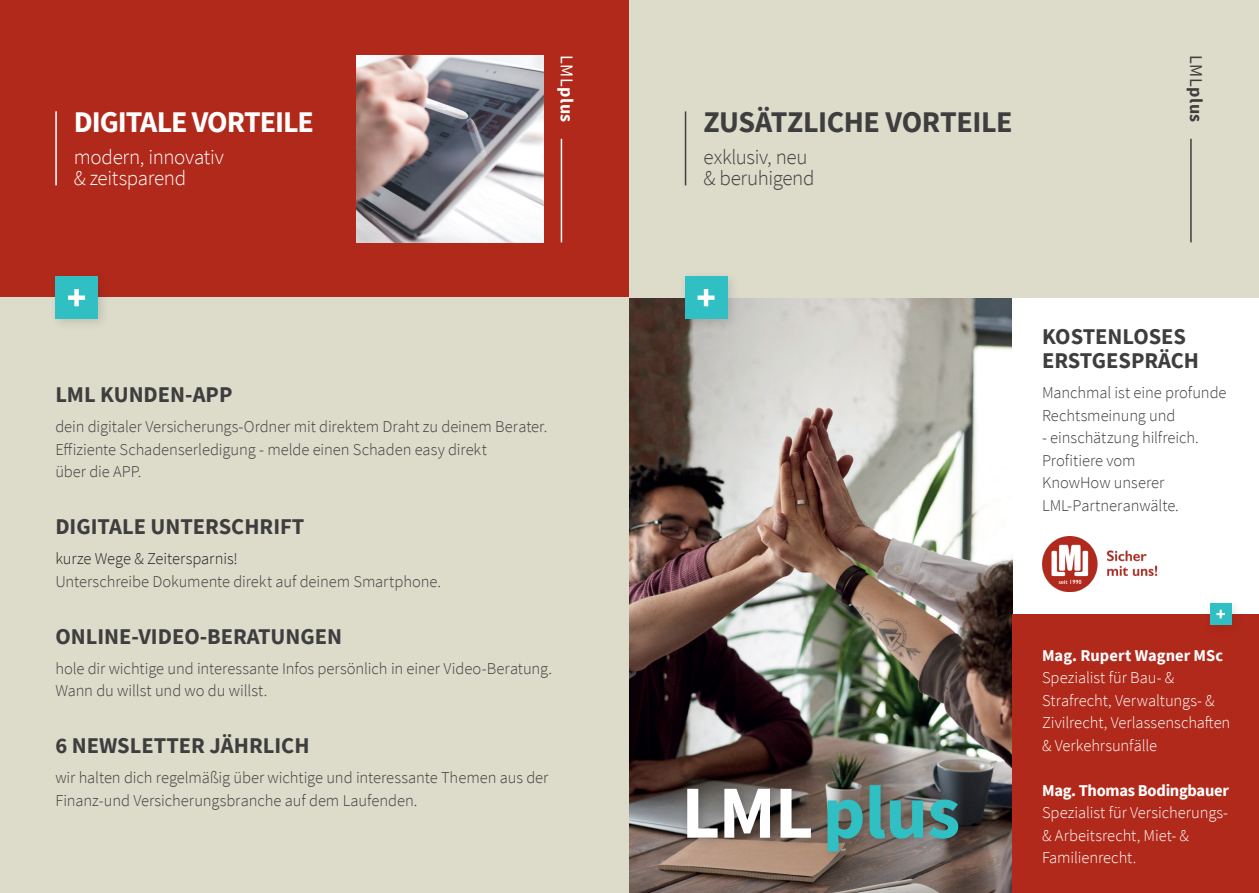
<style>
.page{position:relative;width:1259px;height:893px;background:#fff}
.page>*{position:absolute;margin:0;border:0;box-sizing:border-box;transform-origin:0 0}
.t1{font:700 75px "Source Sans Pro";letter-spacing:-.015em;color:#30bfc2}
.t2{font:700 30px "Source Sans Pro";letter-spacing:-.015em;color:#3e3e3f}
.t3{font:700 30px "Source Sans Pro";letter-spacing:-.035em;color:#fff}
.t4{font:700 22.5px/24px "Source Sans Pro";color:#3e3e3f}
.t5{font:300 21px/21px "Source Sans Pro";letter-spacing:-.015em;color:#fff}
.t6{font:300 21px/21px "Source Sans Pro";letter-spacing:-.015em;color:#3e3e3f}
.t7{font:700 18px "Source Sans Pro";color:#fff}
.t8{font:700 18px "Source Sans Pro";color:#3e3e3f}
.t9{font:300 16.5px/22.5px "Source Sans Pro";letter-spacing:-.005em;color:#3e3e3f}
.t10{font:300 16.5px/22.5px "Source Sans Pro";letter-spacing:-.005em;color:#fff}
.t11{font:700 16.5px "Source Sans Pro";letter-spacing:-.015em;color:#fff}
.t12{font:300 16.5px "Source Sans Pro";letter-spacing:-.005em;color:#231f20}
.s1{font-weight:400}
.s2{color:#fff}
</style>
<div class="page">
<div style="left:0;top:0;width:629px;height:298px;background:#b1291a"></div>
<div style="left:0;top:298px;width:629px;height:595px;background:#dddbca"></div>
<img style="left:356px;top:55px;width:188px;height:187px">
<hr style="left:55px;top:111px;width:2px;height:74px;background:#fff">
<div style="left:49px;top:270px;width:61px;height:61px;background:#231f20;opacity:.15"></div>
<div style="left:55px;top:276px;width:43px;height:43px;background:#30bfc2"></div>
<svg style="left:68px;top:289px;width:17px;height:17px"></svg>
<hr style="left:561px;top:139px;width:1px;height:103px;background:#fff">
<img style="left:629px;top:298px;width:383px;height:595px">
<div style="left:1012px;top:614px;width:247px;height:279px;background:#b1291a"></div>
<div style="left:629px;top:0;width:630px;height:298px;background:#dddbca"></div>
<hr style="left:685px;top:111px;width:1px;height:74px;background:#3e3e3f">
<div style="left:678px;top:270px;width:61px;height:61px;background:#231f20;opacity:.15"></div>
<div style="left:685px;top:276px;width:42px;height:43px;background:#30bfc2"></div>
<svg style="left:697px;top:289px;width:17px;height:17px"></svg>
<hr style="left:1190px;top:139px;width:1px;height:103px;background:#3e3e3f">
<div style="left:681px;top:779px;width:289px;height:85px;background:#231f20;opacity:.25"></div>
<img style="left:1042px;top:537px;width:115px;height:55px">
<div style="left:1203px;top:597px;width:40px;height:40px;background:#231f20;opacity:.15"></div>
<div style="left:1210px;top:603px;width:21px;height:22px;background:#30bfc2"></div>
<svg style="left:1216px;top:610px;width:9px;height:8px"></svg>
<h2 class="t3" style="left:74px;top:102px;width:242px">DIGITALE VORTEILE</h2>
<p class="t5" style="left:74px;top:147px;width:152px">modern, innovativ &amp; zeitsparend</p>
<p class="t7" style="left:579px;top:55px;width:69px;rotate:90deg"><span class="s1">LML</span>plus</p>
<h3 class="t4" style="left:55px;top:382px;width:179px">LML KUNDEN-APP</h3>
<p class="t9" style="left:55px;top:415px;width:493px">dein digitaler Versicherungs-Ordner mit direktem Draht zu deinem Berater.<br>Effiziente Schadenserledigung - melde einen Schaden easy direkt<br>über die APP.</p>
<h3 class="t4" style="left:55px;top:514px;width:251px">DIGITALE UNTERSCHRIFT</h3>
<p class="t12" style="left:55px;top:548px;width:184px">kurze Wege &amp; Zeitersparnis!</p>
<p class="t9" style="left:55px;top:570px;width:387px">Unterschreibe Dokumente direkt auf deinem Smartphone.</p>
<h3 class="t4" style="left:55px;top:624px;width:288px">ONLINE-VIDEO-BERATUNGEN</h3>
<p class="t9" style="left:55px;top:657px;width:498px">hole dir wichtige und interessante Infos persönlich in einer Video-Beratung.<br>Wann du willst und wo du willst.</p>
<h3 class="t4" style="left:55px;top:733px;width:256px">6 NEWSLETTER JÄHRLICH</h3>
<p class="t9" style="left:55px;top:766px;width:495px">wir halten dich regelmäßig über wichtige und interessante Themen aus der<br>Finanz-und Versicherungsbranche auf dem Laufenden.</p>
<h2 class="t2" style="left:703px;top:102px;width:310px">ZUSÄTZLICHE VORTEILE</h2>
<p class="t6" style="left:703px;top:147px;width:113px">exklusiv, neu &amp; beruhigend</p>
<p class="t8" style="left:1208px;top:55px;width:69px;rotate:90deg"><span class="s1">LML</span>plus</p>
<h1 class="t1" style="left:681px;top:762px;width:280px"><span class="s2">LML</span> plus</h1>
<h3 class="t4" style="left:1042px;top:324px;width:158px">KOSTENLOSES<br>ERSTGESPRÄCH</h3>
<p class="t9" style="left:1042px;top:382px;width:186px">Manchmal ist eine profunde<br>Rechtsmeinung und</p>
<p class="t9" style="left:1042px;top:427px;width:158px">- einschätzung hilfreich.<br>Profitiere vom<br>KnowHow unserer<br>LML-Partneranwälte.</p>
<p class="t11" style="left:1042px;top:644px;width:183px">Mag. Rupert Wagner MSc</p>
<p class="t10" style="left:1042px;top:666px;width:190px">Spezialist für Bau- &amp;<br>Strafrecht, Verwaltungs- &amp;<br>Zivilrecht, Verlassenschaften &amp; Verkehrsunfälle</p>
<p class="t11" style="left:1042px;top:779px;width:188px">Mag. Thomas Bodingbauer</p>
<p class="t10" style="left:1042px;top:801px;width:188px">Spezialist für Versicherungs-&amp; Arbeitsrecht, Miet- &amp;<br>Familienrecht.</p>
</div>
